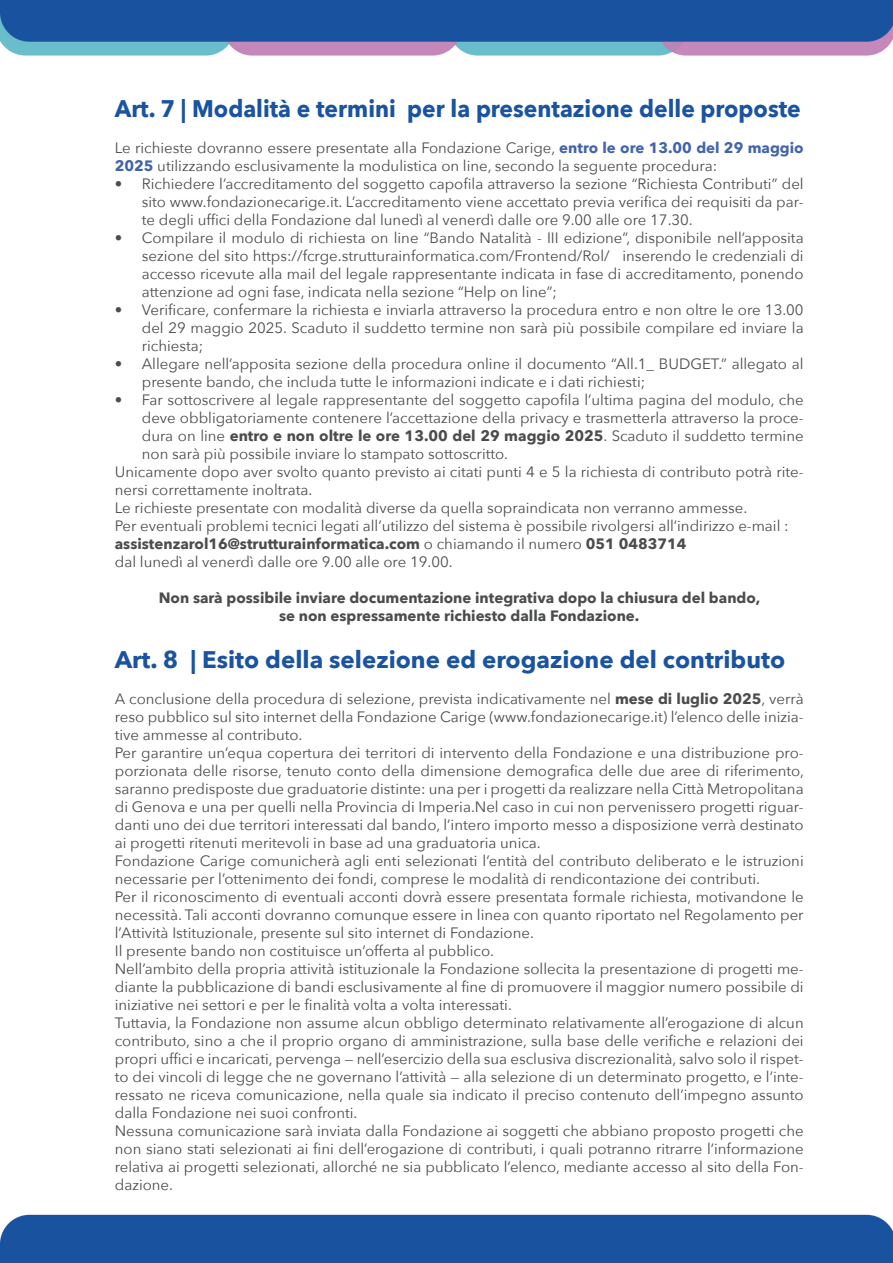
<style>
.page{position:relative;width:893px;height:1263px;background:#fff}
.page>*{position:absolute;margin:0;border:0;box-sizing:border-box;transform-origin:0 0}
.t1{font:700 24px "Avenir Next";color:#1a53a0;scale:.95 1}
.t2{font:700 24px "Avenir Next";color:#1a53a0}
.t3{font:15px/18px "Avenir Next";color:#4b4c4d;text-align:justify}
.t4{font:700 15px "Avenir Next";color:#4b4c4d}
.s1{font-weight:700;color:#4164ab}
.s2{font-weight:700}
.s3{font-weight:400}
</style>
<div class="page">
<img style="left:0;top:0;width:893px;height:1263px">
<p class="t1" style="left:115px;top:88px;width:724px">Art. 7 | Modalità e termini per la presentazione delle proposte</p>
<p class="t3" style="left:115px;top:138px;width:690px">Le richieste dovranno essere presentate alla Fondazione Carige, <span class="s1">entro le ore 13.00 del 29 maggio<br>2025</span> utilizzando esclusivamente la modulistica on line, secondo la seguente procedura:</p>
<p class="t3" style="left:142px;top:174px;width:663px;text-indent:-27px">• Richiedere l’accreditamento del soggetto capofila attraverso la sezione “Richiesta Contributi” del sito www.fondazionecarige.it. L’accreditamento viene accettato previa verifica dei requisiti da par&shy;te degli uffici della Fondazione dal lunedì al venerdì dalle ore 9.00 alle ore 17.30.</p>
<p class="t3" style="left:142px;top:228px;width:663px;text-indent:-27px">• Compilare il modulo di richiesta on line “Bando Natalità - III edizione”, disponibile nell’apposita sezione del sito https://fcrge.strutturainformatica.com/Frontend/Rol/ inserendo le credenziali di accesso ricevute alla mail del legale rappresentante indicata in fase di accreditamento, ponendo attenzione ad ogni fase, indicata nella sezione “Help on line”;</p>
<p class="t3" style="left:142px;top:300px;width:663px;text-indent:-27px">• Verificare, confermare la richiesta e inviarla attraverso la procedura entro e non oltre le ore 13.00 del 29 maggio 2025. Scaduto il suddetto termine non sarà più possibile compilare ed inviare la richiesta;</p>
<p class="t3" style="left:142px;top:354px;width:663px;text-indent:-27px">• Allegare nell’apposita sezione della procedura online il documento “All.1_ BUDGET.” allegato al presente bando, che includa tutte le informazioni indicate e i dati richiesti;</p>
<p class="t3" style="left:142px;top:390px;width:663px;text-indent:-27px">• Far sottoscrivere al legale rappresentante del soggetto capofila l’ultima pagina del modulo, che deve obbligatoriamente contenere l’accettazione della privacy e trasmetterla attraverso la proce&shy;dura on line <span class="s2">entro e non oltre le ore 13.00 del 29 maggio 2025</span>. Scaduto il suddetto termine non sarà più possibile inviare lo stampato sottoscritto.</p>
<p class="t3" style="left:115px;top:462px;width:690px">Unicamente dopo aver svolto quanto previsto ai citati punti 4 e 5 la richiesta di contributo potrà rite&shy;nersi correttamente inoltrata.</p>
<p class="t3" style="left:115px;top:498px;width:634px">Le richieste presentate con modalità diverse da quella sopraindicata non verranno ammesse.</p>
<p class="t3" style="left:115px;top:516px;width:675px">Per eventuali problemi tecnici legati all’utilizzo del sistema è possibile rivolgersi all’indirizzo e-mail :</p>
<p class="t4" style="left:115px;top:531px;width:573px">assistenzarol16@strutturainformatica.com <span class="s3">o chiamando il numero</span> 051 0483714</p>
<p class="t3" style="left:115px;top:552px;width:339px">dal lunedì al venerdì dalle ore 9.00 alle ore 19.00.</p>
<p class="t4" style="left:159px;top:585px;width:603px">Non sarà possibile inviare documentazione integrativa dopo la chiusura del bando,</p>
<p class="t4" style="left:279px;top:603px;width:362px">se non espressamente richiesto dalla Fondazione.</p>
<p class="t2" style="left:115px;top:639px;width:672px">Art. 8 | Esito della selezione ed erogazione del contributo</p>
<p class="t3" style="left:115px;top:689px;width:690px">A conclusione della procedura di selezione, prevista indicativamente nel <span class="s2">mese di luglio 2025</span>, verrà reso pubblico sul sito internet della Fondazione Carige (www.fondazionecarige.it) l’elenco delle inizia&shy;tive ammesse al contributo.</p>
<p class="t3" style="left:115px;top:743px;width:691px">Per garantire un’equa copertura dei territori di intervento della Fondazione e una distribuzione pro&shy;porzionata delle risorse, tenuto conto della dimensione demografica delle due aree di riferimento, saranno predisposte due graduatorie distinte: una per i progetti da realizzare nella Città Metropolitana di Genova e una per quelli nella Provincia di Imperia.Nel caso in cui non pervenissero progetti riguar&shy;danti uno dei due territori interessati dal bando, l’intero importo messo a disposizione verrà destinato ai progetti ritenuti meritevoli in base ad una graduatoria unica.</p>
<p class="t3" style="left:115px;top:851px;width:690px">Fondazione Carige comunicherà agli enti selezionati l’entità del contributo deliberato e le istruzioni necessarie per l’ottenimento dei fondi, comprese le modalità di rendicontazione dei contributi.</p>
<p class="t3" style="left:115px;top:887px;width:690px">Per il riconoscimento di eventuali acconti dovrà essere presentata formale richiesta, motivandone le necessità. Tali acconti dovranno comunque essere in linea con quanto riportato nel Regolamento per l’Attività Istituzionale, presente sul sito internet di Fondazione.</p>
<p class="t3" style="left:115px;top:941px;width:381px">Il presente bando non costituisce un’offerta al pubblico.</p>
<p class="t3" style="left:115px;top:959px;width:690px">Nell’ambito della propria attività istituzionale la Fondazione sollecita la presentazione di progetti me&shy;diante la pubblicazione di bandi esclusivamente al fine di promuovere il maggior numero possibile di iniziative nei settori e per le finalità volta a volta interessati.</p>
<p class="t3" style="left:115px;top:1013px;width:690px">Tuttavia, la Fondazione non assume alcun obbligo determinato relativamente all’erogazione di alcun contributo, sino a che il proprio organo di amministrazione, sulla base delle verifiche e relazioni dei propri uffici e incaricati, pervenga — nell’esercizio della sua esclusiva discrezionalità, salvo solo il rispet&shy;to dei vincoli di legge che ne governano l’attività — alla selezione di un determinato progetto, e l’inte&shy;ressato ne riceva comunicazione, nella quale sia indicato il preciso contenuto dell’impegno assunto dalla Fondazione nei suoi confronti.</p>
<p class="t3" style="left:115px;top:1121px;width:690px">Nessuna comunicazione sarà inviata dalla Fondazione ai soggetti che abbiano proposto progetti che non siano stati selezionati ai fini dell’erogazione di contributi, i quali potranno ritrarre l’informazione relativa ai progetti selezionati, allorché ne sia pubblicato l’elenco, mediante accesso al sito della Fon&shy;dazione.</p>
</div>
